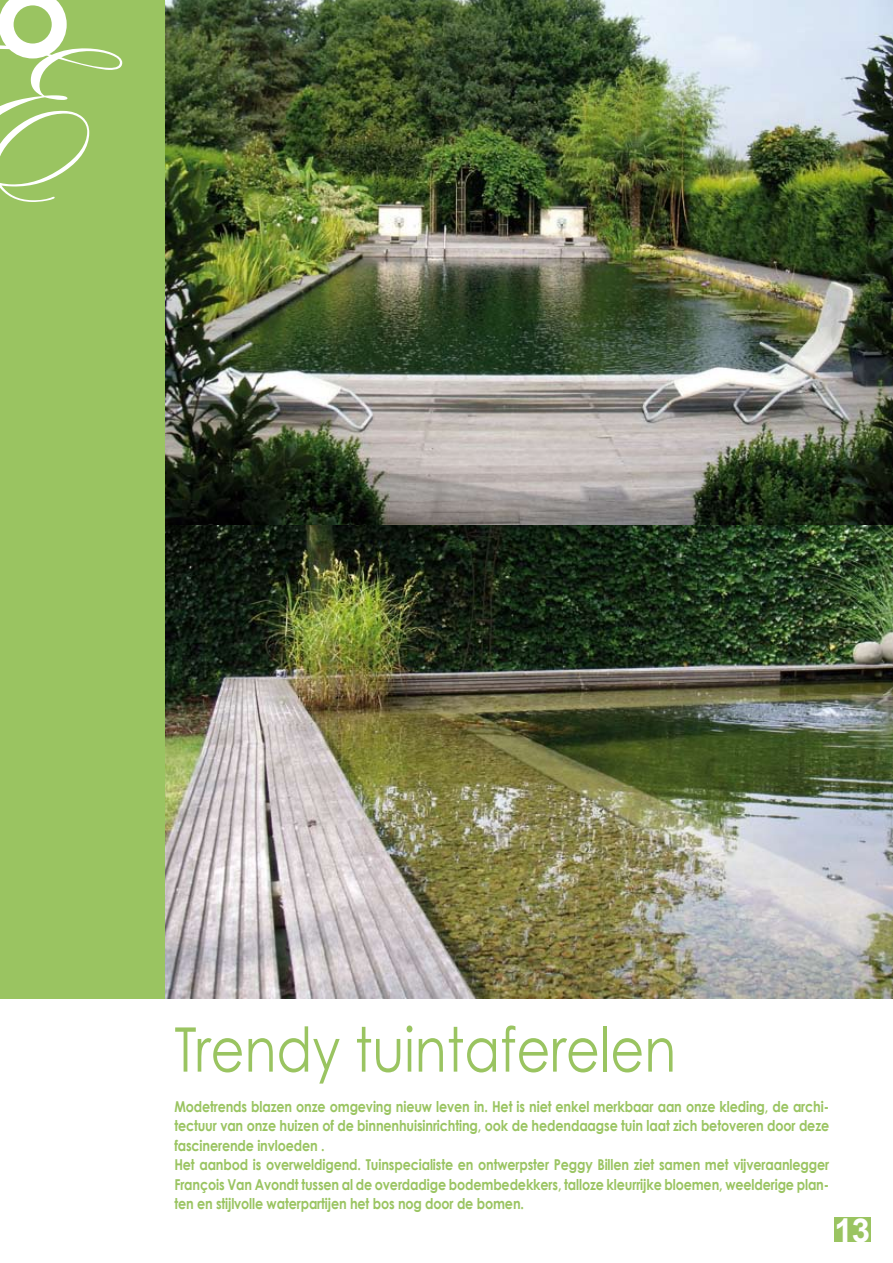
<style>
.page{position:relative;width:893px;height:1263px;background:#fff}
.page>*{position:absolute;margin:0;border:0;box-sizing:border-box;transform-origin:0 0}
.t1{font:61.5px "Century Gothic";color:#9ac461;scale:.85 1}
.t2{font:700 33px "Arial";color:#fff}
.t3{font:700 15px/19.5px "Century Gothic";letter-spacing:-.01em;color:#9ac461;scale:.85 1}
</style>
<div class="page">
<div style="left:0;top:0;width:183px;height:998px;background:#9ac461"></div>
<img style="left:166px;top:0;width:727px;height:998px">
<svg style="left:0;top:0;width:122px;height:202px"></svg>
<div style="left:834px;top:1218px;width:37px;height:24px;background:#9ac461"></div>
<h1 class="t1" style="left:174px;top:1012px;width:592px">Trendy tuintaferelen</h1>
<p class="t3" style="left:174px;top:1096px;width:772px">Modetrends blazen onze omgeving nieuw leven in. Het is niet enkel merkbaar aan onze kleding, de archi&shy;tectuur van onze huizen of de binnenhuisinrichting, ook de hedendaagse tuin laat zich betoveren door deze fascinerende invloeden .<br>Het aanbod is overweldigend. Tuinspecialiste en ontwerpster Peggy Billen ziet samen met vijveraanlegger François Van Avondt tussen al de overdadige bodembedekkers, talloze kleurrijke bloemen, weelderige plan&shy;ten en stijlvolle waterpartijen het bos nog door de bomen.</p>
<h2 class="t2" style="left:834px;top:1208px;width:37px">13</h2>
</div>
